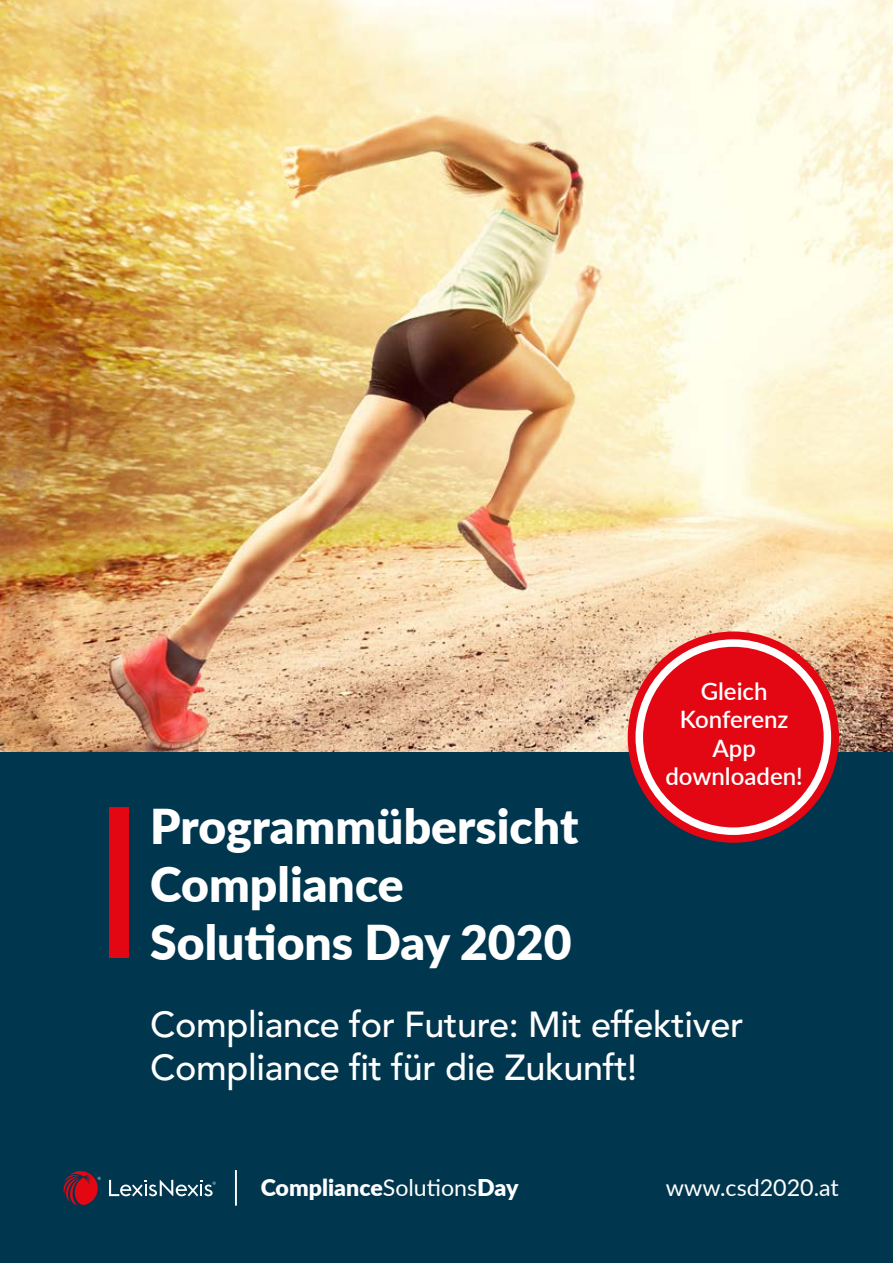
<style>
.page{position:relative;width:893px;height:1263px;background:#fff}
.page>*{position:absolute;margin:0;border:0;box-sizing:border-box;transform-origin:0 0}
.t1{font:900 48px/57.6px "Lato";color:#fff}
.t2{font:500 36px/43.2px "Avenir";letter-spacing:-.01em;color:#fff}
.t3{font:600 24px/28.5px "Lato";color:#fff;text-align:center}
.t4{font:23.25px "Lato";color:#fff}
.t5{font:900 23.1px "Lato";color:#fff}
.s1{font-weight:400}
</style>
<div class="page">
<img style="left:0;top:0;width:893px;height:753px">
<div style="left:0;top:753px;width:893px;height:510px;background:#00374f"></div>
<svg style="left:109px;top:1180px;width:107px;height:16px"></svg>
<svg style="left:63px;top:1171px;width:38px;height:34px"></svg>
<hr style="left:235px;top:1170px;width:2px;height:35px;background:#fff">
<div style="left:109px;top:807px;width:20px;height:150px;background:#e30613"></div>
<div style="left:628px;top:631px;width:211px;height:212px;background:#e30613;border-radius:50%"></div>
<div style="left:635px;top:639px;width:196px;height:196px;border:8px solid #fff;border-radius:50%"></div>
<h1 class="t1" style="left:150px;top:796px;width:430px">Programmübersicht<br>Compliance<br>Solutions Day 2020</h1>
<p class="t3" style="left:665px;top:676px;width:139px">Gleich<br>Konferenz<br>App downloaden!</p>
<p class="t2" style="left:150px;top:1004px;width:595px">Compliance for Future: Mit effektiver<br>Compliance fit für die Zukunft!</p>
<p class="t5" style="left:261px;top:1170px;width:259px">Compliance<span class="s1">Solutions</span>Day</p>
<p class="t4" style="left:666px;top:1170px;width:175px">www.csd2020.at</p>
</div>
